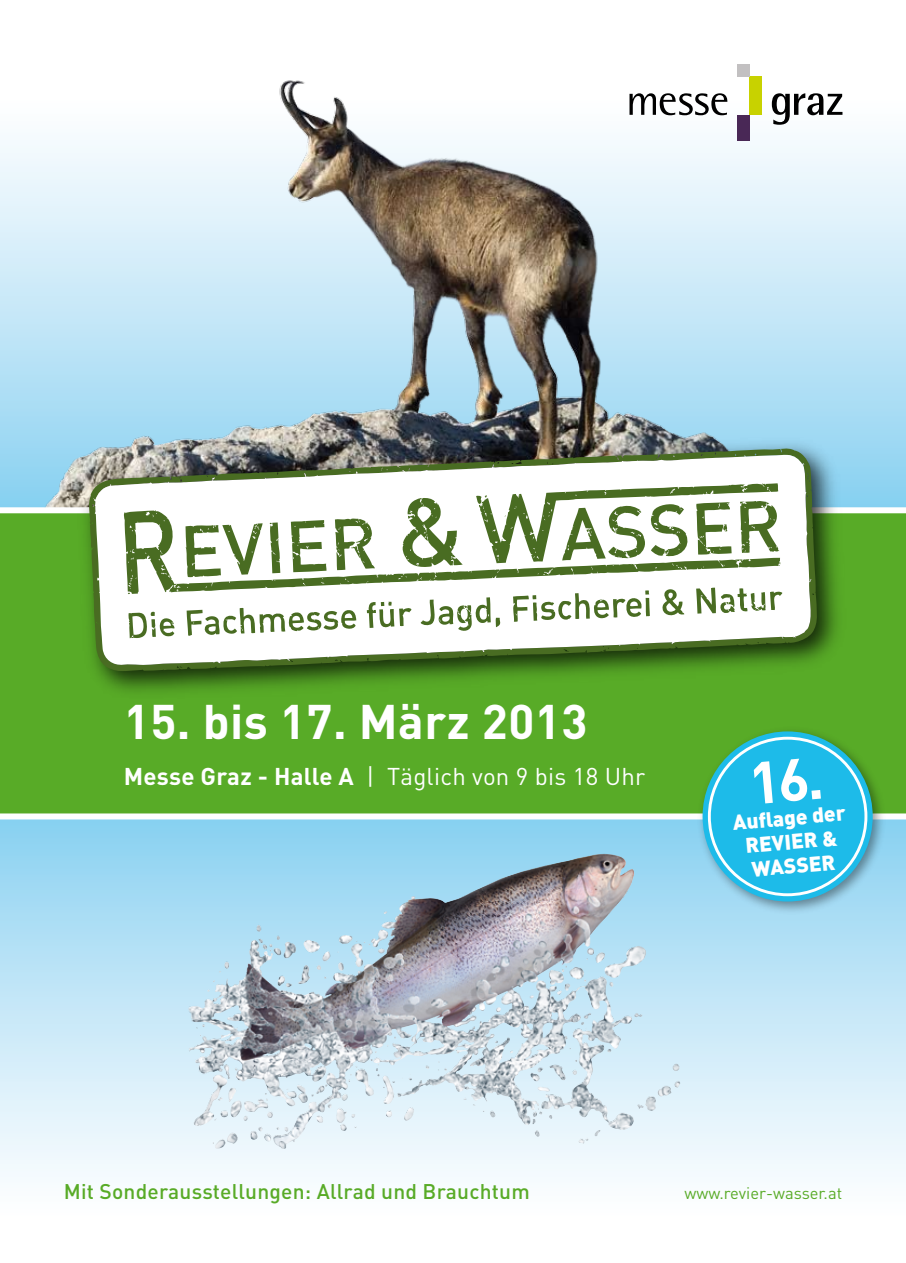
<style>
.page{position:relative;width:906px;height:1263px;background:#fff}
.page>*{position:absolute;margin:0;border:0;box-sizing:border-box;transform-origin:0 0}
.t1{font:700 48px "DIN";letter-spacing:.01em;color:#fff}
.t2{font:24px "DIN";letter-spacing:.01em;color:#fff}
.t3{font:500 21px "DIN";letter-spacing:.01em;color:#58ab27}
.t4{font:900 21px/24px "DIN";color:#fff;text-align:center}
.t5{font:16.5px "DIN";color:#58ab27}
.s1{font-weight:700}
</style>
<div class="page">
<div style="left:0;top:99px;width:906px;height:411px;background:linear-gradient(to bottom,#fff,#8ad1f1)"></div>
<svg style="left:0;top:819px;width:906px;height:358px;background:#bedff0"></svg>
<div style="left:0;top:510px;width:906px;height:306px;background:#58ab27"></div>
<img style="left:43px;top:80px;width:723px;height:427px">
<svg style="left:772px;top:93px;width:70px;height:32px"></svg>
<svg style="left:629px;top:93px;width:98px;height:22px"></svg>
<div style="left:749px;top:89px;width:13px;height:13px;background:#c8d200"></div>
<div style="left:749px;top:76px;width:13px;height:13px;background:#c8d200"></div>
<div style="left:737px;top:64px;width:12px;height:12px;background:#c2c0c1"></div>
<div style="left:737px;top:128px;width:12px;height:12px;background:#492856"></div>
<div style="left:737px;top:115px;width:12px;height:12px;background:#492856"></div>
<div style="left:749px;top:102px;width:13px;height:13px;background:#c8d200"></div>
<img style="left:188px;top:946px;width:493px;height:180px">
<div style="left:0;top:507px;width:906px;height:6px;background:#fff"></div>
<div style="left:78px;top:435px;width:769px;height:267px;background:#000;opacity:.75"></div>
<img style="left:87px;top:447px;width:732px;height:224px">
<svg style="left:93px;top:455px;width:721px;height:211px;fill:#fff"></svg>
<svg style="left:123px;top:483px;width:658px;height:111px;fill:#fff"></svg>
<svg style="left:128px;top:587px;width:654px;height:52px;background:#e0e6da"></svg>
<div style="left:0;top:813px;width:906px;height:6px;background:#fff"></div>
<div style="left:697px;top:726px;width:190px;height:190px;background:#000;opacity:.4"></div>
<div style="left:702px;top:731px;width:170px;height:170px;background:#1dbbe9;border-radius:50%"></div>
<div style="left:708px;top:737px;width:159px;height:159px;border:3px solid #fff;border-radius:50%"></div>
<h1 class="t1" style="left:124px;top:690px;width:465px">15. bis 17. März 2013</h1>
<p class="t2" style="left:124px;top:762px;width:523px"><span class="s1">Messe Graz - Halle A</span> | Täglich von 9 bis 18 Uhr</p>
<p class="t4" style="left:731px;top:810px;width:115px;rotate:-5deg">Auflage der<br>REVIER &amp;<br>WASSER</p>
<p class="t3" style="left:64px;top:1178px;width:467px">Mit Sonderausstellungen: Allrad und Brauchtum</p>
<p class="t5" style="left:684px;top:1183px;width:159px">www.revier-wasser.at</p>
</div>
